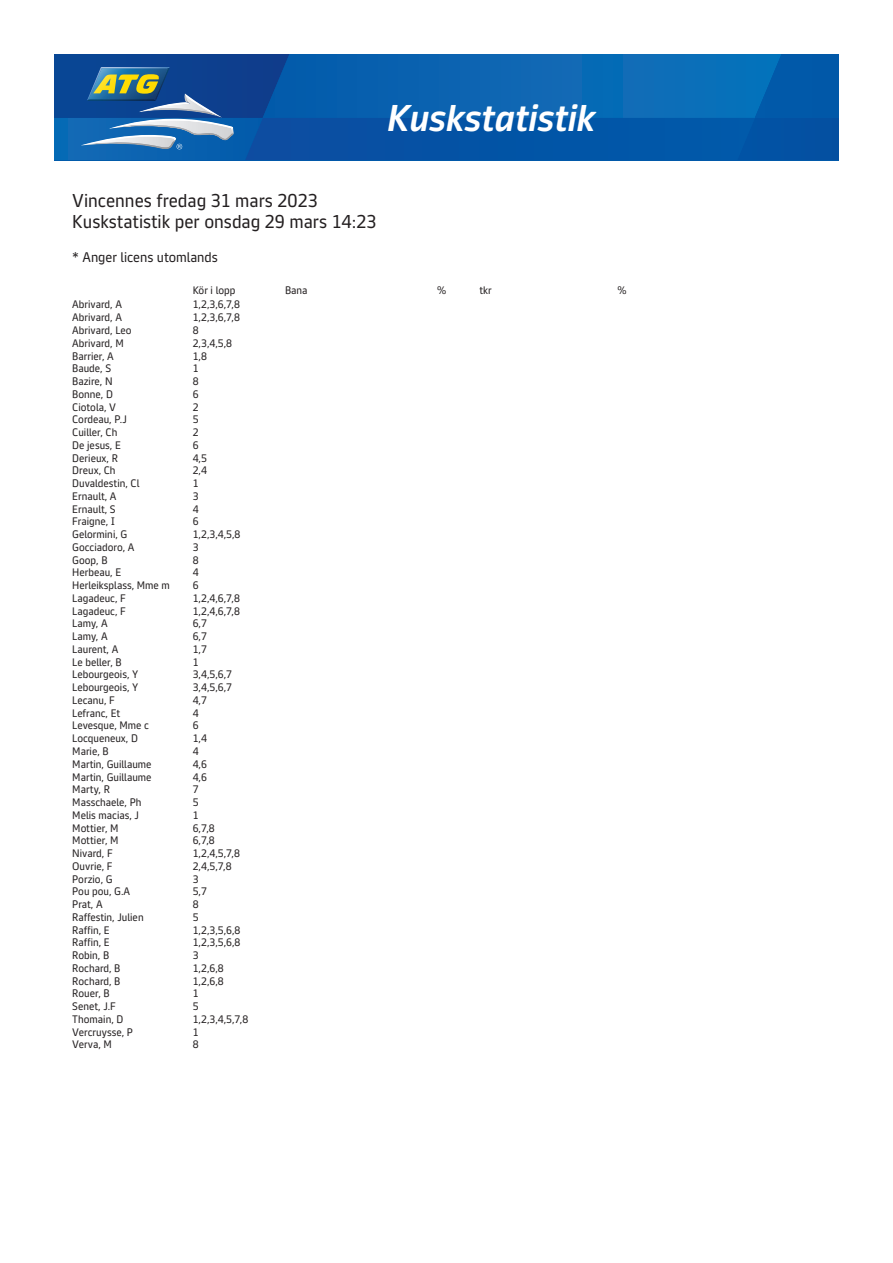
<style>
.page{position:relative;width:893px;height:1263px;background:#fff}
.page>*{position:absolute;margin:0;border:0;box-sizing:border-box;transform-origin:0 0}
.t1{font:italic 700 36px "ATG Text";color:#fff}
.t2{font:18px/21.6px "ATG Text";color:#231f20}
.t3{font:13.5px "ATG Text";color:#231f20}
.t4{font:10.5px "ATG Text";color:#231f20}
</style>
<div class="page">
<svg style="left:54px;top:54px;width:785px;height:106px;background:#105ea8"></svg>
<h1 class="t1" style="left:387px;top:100px;width:210px">Kuskstatistik</h1>
<h2 class="t2" style="left:72px;top:190px;width:306px">Vincennes fredag 31 mars 2023<br>Kuskstatistik per onsdag 29 mars 14:23</h2>
<p class="t3" style="left:72px;top:250px;width:147px">* Anger licens utomlands</p>
<p class="t4" style="left:193px;top:285px;width:44px">Kör i lopp</p>
<p class="t4" style="left:285px;top:285px;width:24px">Bana</p>
<p class="t4" style="left:437px;top:285px;width:11px">%</p>
<p class="t4" style="left:479px;top:285px;width:14px">tkr</p>
<p class="t4" style="left:618px;top:285px;width:11px">%</p>
<p class="t4" style="left:72px;top:299px;width:51px">Abrivard, A</p>
<p class="t4" style="left:193px;top:299px;width:49px">1,2,3,6,7,8</p>
<p class="t4" style="left:72px;top:312px;width:51px">Abrivard, A</p>
<p class="t4" style="left:193px;top:312px;width:49px">1,2,3,6,7,8</p>
<p class="t4" style="left:72px;top:325px;width:61px">Abrivard, Leo</p>
<p class="t4" style="left:193px;top:325px;width:7px">8</p>
<p class="t4" style="left:72px;top:338px;width:53px">Abrivard, M</p>
<p class="t4" style="left:193px;top:338px;width:41px">2,3,4,5,8</p>
<p class="t4" style="left:72px;top:350px;width:43px">Barrier, A</p>
<p class="t4" style="left:193px;top:350px;width:16px">1,8</p>
<p class="t4" style="left:72px;top:363px;width:40px">Baude, S</p>
<p class="t4" style="left:193px;top:363px;width:7px">1</p>
<p class="t4" style="left:72px;top:376px;width:42px">Bazire, N</p>
<p class="t4" style="left:193px;top:376px;width:7px">8</p>
<p class="t4" style="left:72px;top:389px;width:42px">Bonne, D</p>
<p class="t4" style="left:193px;top:389px;width:7px">6</p>
<p class="t4" style="left:72px;top:401px;width:45px">Ciotola, V</p>
<p class="t4" style="left:193px;top:401px;width:7px">2</p>
<p class="t4" style="left:72px;top:414px;width:56px">Cordeau, P.J</p>
<p class="t4" style="left:193px;top:414px;width:7px">5</p>
<p class="t4" style="left:72px;top:427px;width:47px">Cuiller, Ch</p>
<p class="t4" style="left:193px;top:427px;width:7px">2</p>
<p class="t4" style="left:72px;top:440px;width:50px">De jesus, E</p>
<p class="t4" style="left:193px;top:440px;width:7px">6</p>
<p class="t4" style="left:72px;top:452px;width:47px">Derieux, R</p>
<p class="t4" style="left:193px;top:452px;width:16px">4,5</p>
<p class="t4" style="left:72px;top:465px;width:45px">Dreux, Ch</p>
<p class="t4" style="left:193px;top:465px;width:16px">2,4</p>
<p class="t4" style="left:72px;top:478px;width:69px">Duvaldestin, Cl</p>
<p class="t4" style="left:193px;top:478px;width:7px">1</p>
<p class="t4" style="left:72px;top:491px;width:46px">Ernault, A</p>
<p class="t4" style="left:193px;top:491px;width:7px">3</p>
<p class="t4" style="left:72px;top:503px;width:45px">Ernault, S</p>
<p class="t4" style="left:193px;top:503px;width:7px">4</p>
<p class="t4" style="left:72px;top:516px;width:44px">Fraigne, I</p>
<p class="t4" style="left:193px;top:516px;width:7px">6</p>
<p class="t4" style="left:72px;top:529px;width:57px">Gelormini, G</p>
<p class="t4" style="left:193px;top:529px;width:49px">1,2,3,4,5,8</p>
<p class="t4" style="left:72px;top:542px;width:64px">Gocciadoro, A</p>
<p class="t4" style="left:193px;top:542px;width:7px">3</p>
<p class="t4" style="left:72px;top:554px;width:37px">Goop, B</p>
<p class="t4" style="left:193px;top:554px;width:7px">8</p>
<p class="t4" style="left:72px;top:567px;width:51px">Herbeau, E</p>
<p class="t4" style="left:193px;top:567px;width:7px">4</p>
<p class="t4" style="left:72px;top:580px;width:99px">Herleiksplass, Mme m</p>
<p class="t4" style="left:193px;top:580px;width:7px">6</p>
<p class="t4" style="left:72px;top:593px;width:55px">Lagadeuc, F</p>
<p class="t4" style="left:193px;top:593px;width:49px">1,2,4,6,7,8</p>
<p class="t4" style="left:72px;top:605px;width:55px">Lagadeuc, F</p>
<p class="t4" style="left:193px;top:605px;width:49px">1,2,4,6,7,8</p>
<p class="t4" style="left:72px;top:618px;width:37px">Lamy, A</p>
<p class="t4" style="left:193px;top:618px;width:16px">6,7</p>
<p class="t4" style="left:72px;top:631px;width:37px">Lamy, A</p>
<p class="t4" style="left:193px;top:631px;width:16px">6,7</p>
<p class="t4" style="left:72px;top:644px;width:48px">Laurent, A</p>
<p class="t4" style="left:193px;top:644px;width:16px">1,7</p>
<p class="t4" style="left:72px;top:656px;width:51px">Le beller, B</p>
<p class="t4" style="left:193px;top:656px;width:7px">1</p>
<p class="t4" style="left:72px;top:669px;width:68px">Lebourgeois, Y</p>
<p class="t4" style="left:193px;top:669px;width:41px">3,4,5,6,7</p>
<p class="t4" style="left:72px;top:682px;width:68px">Lebourgeois, Y</p>
<p class="t4" style="left:193px;top:682px;width:41px">3,4,5,6,7</p>
<p class="t4" style="left:72px;top:695px;width:44px">Lecanu, F</p>
<p class="t4" style="left:193px;top:695px;width:16px">4,7</p>
<p class="t4" style="left:72px;top:707px;width:50px">Lefranc, Et</p>
<p class="t4" style="left:193px;top:707px;width:7px">4</p>
<p class="t4" style="left:72px;top:720px;width:78px">Levesque, Mme c</p>
<p class="t4" style="left:193px;top:720px;width:7px">6</p>
<p class="t4" style="left:72px;top:733px;width:67px">Locqueneux, D</p>
<p class="t4" style="left:193px;top:733px;width:16px">1,4</p>
<p class="t4" style="left:72px;top:746px;width:38px">Marie, B</p>
<p class="t4" style="left:193px;top:746px;width:7px">4</p>
<p class="t4" style="left:72px;top:759px;width:81px">Martin, Guillaume</p>
<p class="t4" style="left:193px;top:759px;width:16px">4,6</p>
<p class="t4" style="left:72px;top:771px;width:81px">Martin, Guillaume</p>
<p class="t4" style="left:193px;top:771px;width:16px">4,6</p>
<p class="t4" style="left:72px;top:784px;width:39px">Marty, R</p>
<p class="t4" style="left:193px;top:784px;width:7px">7</p>
<p class="t4" style="left:72px;top:797px;width:71px">Masschaele, Ph</p>
<p class="t4" style="left:193px;top:797px;width:7px">5</p>
<p class="t4" style="left:72px;top:810px;width:68px">Melis macias, J</p>
<p class="t4" style="left:193px;top:810px;width:7px">1</p>
<p class="t4" style="left:72px;top:822px;width:48px">Mottier, M</p>
<p class="t4" style="left:193px;top:822px;width:24px">6,7,8</p>
<p class="t4" style="left:72px;top:835px;width:48px">Mottier, M</p>
<p class="t4" style="left:193px;top:835px;width:24px">6,7,8</p>
<p class="t4" style="left:72px;top:848px;width:42px">Nivard, F</p>
<p class="t4" style="left:193px;top:848px;width:49px">1,2,4,5,7,8</p>
<p class="t4" style="left:72px;top:861px;width:42px">Ouvrie, F</p>
<p class="t4" style="left:193px;top:861px;width:40px">2,4,5,7,8</p>
<p class="t4" style="left:72px;top:873px;width:42px">Porzio, G</p>
<p class="t4" style="left:193px;top:873px;width:7px">3</p>
<p class="t4" style="left:72px;top:886px;width:59px">Pou pou, G.A</p>
<p class="t4" style="left:193px;top:886px;width:16px">5,7</p>
<p class="t4" style="left:72px;top:899px;width:32px">Prat, A</p>
<p class="t4" style="left:193px;top:899px;width:7px">8</p>
<p class="t4" style="left:72px;top:912px;width:73px">Raffestin, Julien</p>
<p class="t4" style="left:193px;top:912px;width:7px">5</p>
<p class="t4" style="left:72px;top:924px;width:39px">Raffin, E</p>
<p class="t4" style="left:193px;top:924px;width:49px">1,2,3,5,6,8</p>
<p class="t4" style="left:72px;top:937px;width:39px">Raffin, E</p>
<p class="t4" style="left:193px;top:937px;width:49px">1,2,3,5,6,8</p>
<p class="t4" style="left:72px;top:950px;width:38px">Robin, B</p>
<p class="t4" style="left:193px;top:950px;width:7px">3</p>
<p class="t4" style="left:72px;top:963px;width:50px">Rochard, B</p>
<p class="t4" style="left:193px;top:963px;width:32px">1,2,6,8</p>
<p class="t4" style="left:72px;top:975px;width:50px">Rochard, B</p>
<p class="t4" style="left:193px;top:975px;width:32px">1,2,6,8</p>
<p class="t4" style="left:72px;top:988px;width:39px">Rouer, B</p>
<p class="t4" style="left:193px;top:988px;width:7px">1</p>
<p class="t4" style="left:72px;top:1001px;width:45px">Senet, J.F</p>
<p class="t4" style="left:193px;top:1001px;width:7px">5</p>
<p class="t4" style="left:72px;top:1014px;width:53px">Thomain, D</p>
<p class="t4" style="left:193px;top:1014px;width:57px">1,2,3,4,5,7,8</p>
<p class="t4" style="left:72px;top:1026px;width:62px">Vercruysse, P</p>
<p class="t4" style="left:193px;top:1026px;width:7px">1</p>
<p class="t4" style="left:72px;top:1039px;width:41px">Verva, M</p>
<p class="t4" style="left:193px;top:1039px;width:7px">8</p>
</div>
